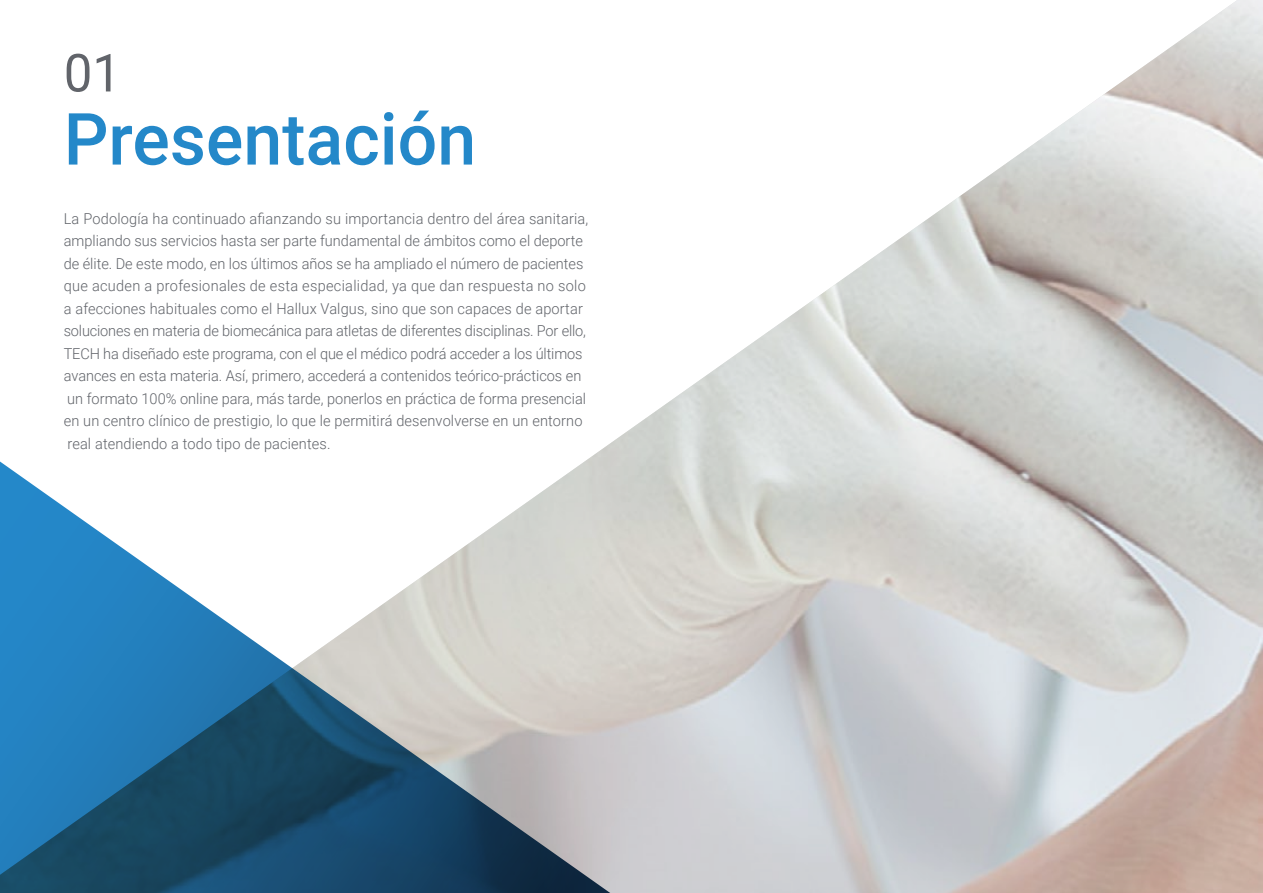
<style>
.page{position:relative;width:1263px;height:893px;background:#fff}
.page>*{position:absolute;margin:0;border:0;box-sizing:border-box;transform-origin:0 0}
.t1{font:500 72px "Roboto";color:#2488c9}
.t2{font:52.5px "Roboto";color:#61646a}
.t3{font:300 15px/22.5px "Roboto";color:#61646a}
</style>
<div class="page">
<img style="left:607px;top:0;width:656px;height:893px">
<svg style="left:0;top:446px;width:640px;height:447px"></svg>
<h2 class="t2" style="left:64px;top:36px;width:59px">01</h2>
<h1 class="t1" style="left:64px;top:89px;width:414px">Presentación</h1>
<p class="t3" style="left:64px;top:207px;width:526px">La Podología ha continuado afianzando su importancia dentro del área sanitaria, ampliando sus servicios hasta ser parte fundamental de ámbitos como el deporte de élite. De este modo, en los últimos años se ha ampliado el número de pacientes que acuden a profesionales de esta especialidad, ya que dan respuesta no solo a afecciones habituales como el Hallux Valgus, sino que son capaces de aportar soluciones en materia de biomecánica para atletas de diferentes disciplinas. Por ello, TECH ha diseñado este programa, con el que el médico podrá acceder a los últimos avances en esta materia. Así, primero, accederá a contenidos teórico-prácticos en un formato 100% online para, más tarde, ponerlos en práctica de forma presencial en un centro clínico de prestigio, lo que le permitirá desenvolverse en un entorno real atendiendo a todo tipo de pacientes.</p>
</div>
